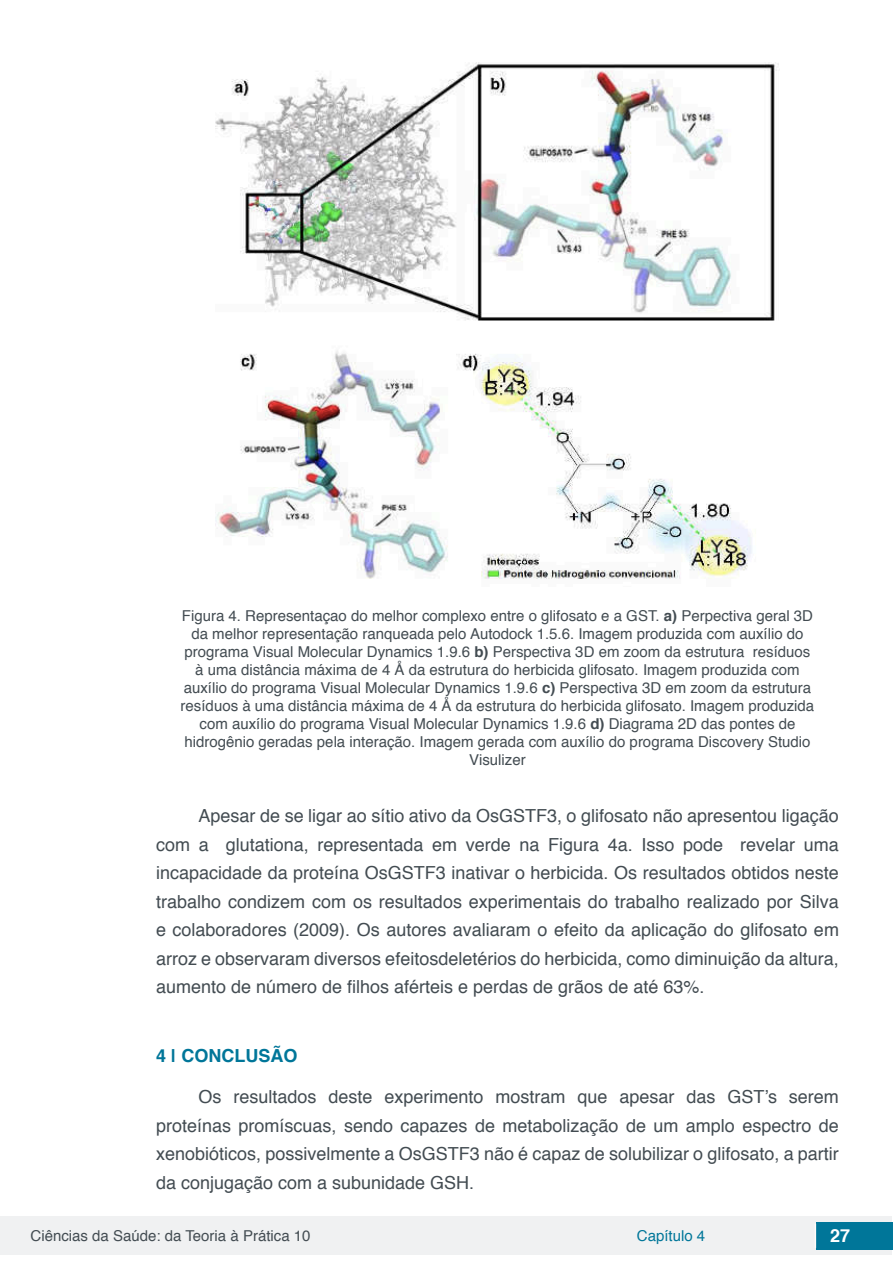
<style>
.page{position:relative;width:893px;height:1263px;background:#fff}
.page>*{position:absolute;margin:0;border:0;box-sizing:border-box;transform-origin:0 0}
.t1{font:18px/28.5px "Helvetica";color:#434c52;text-align:justify}
.t2{font:700 18px "Helvetica";color:#007699}
.t3{font:700 18px "Helvetica";color:#fff}
.t4{font:15px/18px "Helvetica";color:#434c52;text-align:center}
.t5{font:15px "Helvetica";color:#007699}
.s1{font-weight:700}
</style>
<div class="page">
<div style="left:1px;top:1216px;width:891px;height:38px;background:#f0f1f2"></div>
<div style="left:816px;top:1222px;width:77px;height:27px;background:#007699"></div>
<svg style="left:815px;top:1224px;width:1px;height:24px"></svg>
<img style="left:215px;top:62px;width:564px;height:517px">
<p class="t4" style="left:181px;top:608px;width:635px">Figura 4. Representaçao do melhor complexo entre o glifosato e a GST. <span class="s1">a)</span> Perpectiva geral 3D da melhor representação ranqueada pelo Autodock 1.5.6. Imagem produzida com auxílio do programa Visual Molecular Dynamics 1.9.6 <span class="s1">b)</span> Perspectiva 3D em zoom da estrutura resíduos à uma distância máxima de 4 Å da estrutura do herbicida glifosato. Imagem produzida com auxílio do programa Visual Molecular Dynamics 1.9.6 <span class="s1">c)</span> Perspectiva 3D em zoom da estrutura resíduos à uma distância máxima de 4 Å da estrutura do herbicida glifosato. Imagem produzida com auxílio do programa Visual Molecular Dynamics 1.9.6 <span class="s1">d)</span> Diagrama 2D das pontes de hidrogênio geradas pela interação. Imagem gerada com auxílio do programa Discovery Studio Visulizer</p>
<p class="t1" style="left:156px;top:803px;width:684px;text-indent:43px">Apesar de se ligar ao sítio ativo da OsGSTF3, o glifosato não apresentou ligação com a glutationa, representada em verde na Figura 4a. Isso pode revelar uma incapacidade da proteína OsGSTF3 inativar o herbicida. Os resultados obtidos neste trabalho condizem com os resultados experimentais do trabalho realizado por Silva e colaboradores (2009). Os autores avaliaram o efeito da aplicação do glifosato em arroz e observaram diversos efeitosdeletérios do herbicida, como diminuição da altura, aumento de número de ilhos aférteis e perdas de grãos de até 63%.</p>
<p class="t2" style="left:156px;top:1049px;width:143px">4 | CONCLUSÃO</p>
<p class="t1" style="left:156px;top:1083px;width:684px;text-indent:43px">Os resultados deste experimento mostram que apesar das GST’s serem proteínas promíscuas, sendo capazes de metabolização de um amplo espectro de xenobióticos, possivelmente a OsGSTF3 não é capaz de solubilizar o glifosato, a partir da conjugação com a subunidade GSH.</p>
<p class="t4" style="left:31px;top:1227px;width:281px">Ciências da Saúde: da Teoria à Prática 10</p>
<p class="t5" style="left:637px;top:1229px;width:70px">Capítulo 4</p>
<p class="t3" style="left:830px;top:1228px;width:22px">27</p>
</div>
